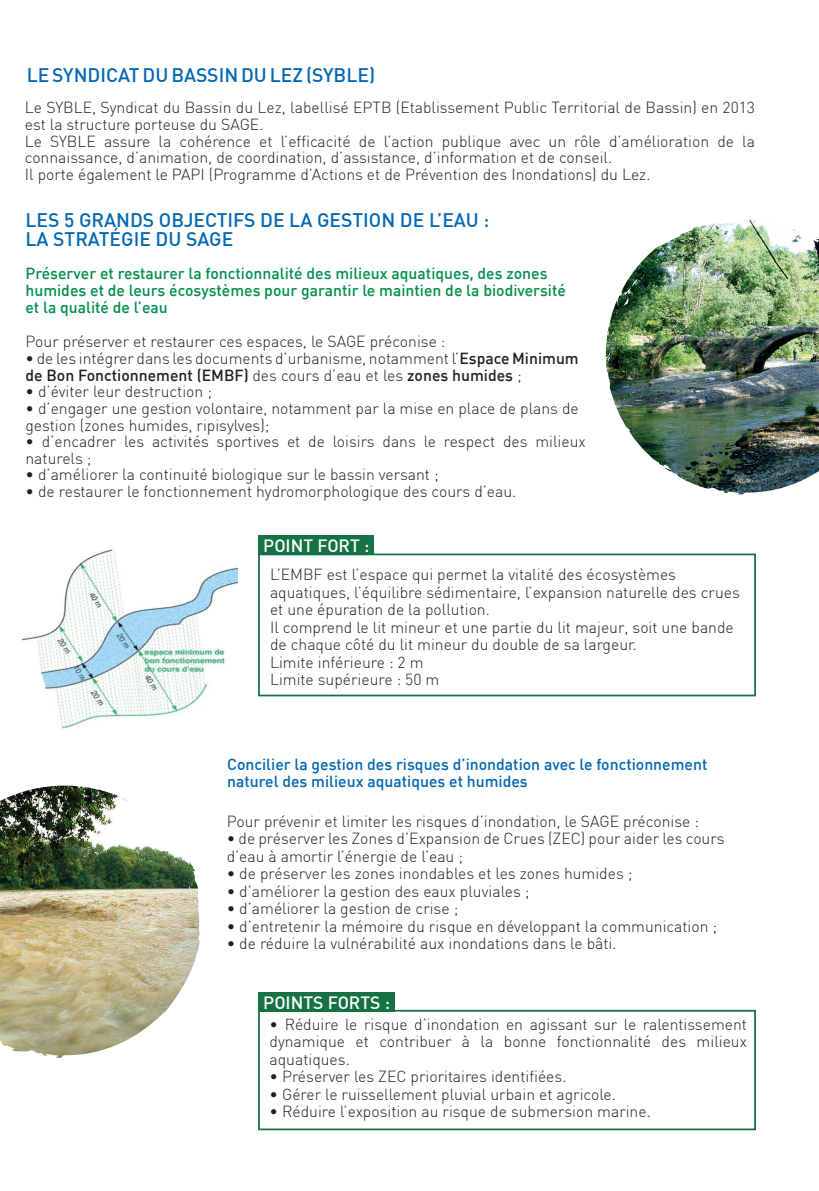
<style>
.page{position:relative;width:819px;height:1191px;background:#fff}
.page>*{position:absolute;margin:0;border:0;box-sizing:border-box;transform-origin:0 0}
.t1{font:500 19.25px/19.2px "DIN";color:#0166b3}
.t2{font:500 17.5px "DIN";color:#fff}
.t3{font:300 15.75px/17.5px "DIN";color:#231f20}
.t4{font:500 15.75px/16.6px "DIN";color:#008e4c}
.t5{font:500 15.75px/17.5px "DIN";color:#0166b3}
.s1{font-weight:500}
</style>
<div class="page">
<img style="left:0;top:785px;width:200px;height:273px">
<svg style="left:175px;top:1044px;width:5px;height:6px"></svg>
<svg style="left:183px;top:1015px;width:17px;height:22px"></svg>
<svg style="left:188px;top:886px;width:9px;height:18px"></svg>
<svg style="left:142px;top:827px;width:12px;height:6px"></svg>
<div style="left:258px;top:553px;width:498px;height:143px;border:2px solid #167242"></div>
<div style="left:258px;top:1009px;width:498px;height:121px;border:2px solid #167242"></div>
<img style="left:606px;top:219px;width:213px;height:276px">
<svg style="left:616px;top:273px;width:28px;height:34px"></svg>
<svg style="left:605px;top:331px;width:8px;height:31px"></svg>
<svg style="left:606px;top:368px;width:3px;height:22px"></svg>
<svg style="left:613px;top:430px;width:12px;height:23px"></svg>
<img style="left:21px;top:549px;width:216px;height:180px">
<div style="left:258px;top:535px;width:116px;height:20px;background:#167242"></div>
<div style="left:258px;top:992px;width:136px;height:19px;background:#167242"></div>
<p class="t1" style="left:27px;top:65px;width:350px">LE SYNDICAT DU BASSIN DU LEZ (SYBLE)</p>
<p class="t3" style="left:25px;top:99px;width:731px;line-height:16.6px">Le SYBLE, Syndicat du Bassin du Lez, labellisé EPTB (Etablissement Public Territorial de Bassin) en 2013 est la structure porteuse du SAGE.<br>Le SYBLE assure la cohérence et l’efficacité de l’action publique avec un rôle d’amélioration de la connaissance, d’animation, de coordination, d’assistance, d’information et de conseil.<br>Il porte également le PAPI (Programme d’Actions et de Prévention des Inondations) du Lez.</p>
<p class="t1" style="left:25px;top:209px;width:465px">LES 5 GRANDS OBJECTIFS DE LA GESTION DE L’EAU :<br>LA STRATÉGIE DU SAGE</p>
<p class="t4" style="left:25px;top:265px;width:542px">Préserver et restaurer la fonctionnalité des milieux aquatiques, des zones humides et de leurs écosystèmes pour garantir le maintien de la biodiversité et la qualité de l’eau</p>
<p class="t3" style="left:25px;top:333px;width:421px">Pour préserver et restaurer ces espaces, le SAGE préconise :</p>
<p class="t3" style="left:25px;top:350px;width:555px;line-height:16.6px">• de les intégrer dans les documents d’urbanisme, notamment l’<span class="s1">Espace Minimum de Bon Fonctionnement (EMBF)</span> des cours d’eau et les <span class="s1">zones humides</span> ;</p>
<p class="t3" style="left:25px;top:383px;width:188px">• d’éviter leur destruction ;</p>
<p class="t3" style="left:25px;top:400px;width:554px;line-height:16.6px">• d’engager une gestion volontaire, notamment par la mise en place de plans de gestion (zones humides, ripisylves);</p>
<p class="t3" style="left:25px;top:433px;width:562px;line-height:16.6px">• d’encadrer les activités sportives et de loisirs dans le respect des milieux naturels ;</p>
<p class="t3" style="left:25px;top:466px;width:414px">• d’améliorer la continuité biologique sur le bassin versant ;</p>
<p class="t3" style="left:25px;top:482px;width:492px">• de restaurer le fonctionnement hydromorphologique des cours d’eau.</p>
<p class="t2" style="left:263px;top:535px;width:108px">POINT FORT :</p>
<p class="t3" style="left:270px;top:565px;width:471px">L’EMBF est l’espace qui permet la vitalité des écosystèmes aquatiques, l’équilibre sédimentaire, l’expansion naturelle des crues et une épuration de la pollution.<br>Il comprend le lit mineur et une partie du lit majeur, soit une bande de chaque côté du lit mineur du double de sa largeur.<br>Limite inférieure : 2 m<br>Limite supérieure : 50 m</p>
<p class="t5" style="left:227px;top:754px;width:481px">Concilier la gestion des risques d’inondation avec le fonctionnement naturel des milieux aquatiques et humides</p>
<p class="t3" style="left:227px;top:812px;width:474px">Pour prévenir et limiter les risques d’inondation, le SAGE préconise :</p>
<p class="t3" style="left:227px;top:829px;width:499px">• de préserver les Zones d’Expansion de Crues (ZEC) pour aider les cours d’eau à amortir l’énergie de l’eau ;</p>
<p class="t3" style="left:227px;top:864px;width:407px">• de préserver les zones inondables et les zones humides ;</p>
<p class="t3" style="left:227px;top:882px;width:304px">• d’améliorer la gestion des eaux pluviales ;</p>
<p class="t3" style="left:227px;top:899px;width:233px">• d’améliorer la gestion de crise ;</p>
<p class="t3" style="left:227px;top:917px;width:492px">• d’entretenir la mémoire du risque en développant la communication ;</p>
<p class="t3" style="left:227px;top:934px;width:391px">• de réduire la vulnérabilité aux inondations dans le bâti.</p>
<p class="t2" style="left:263px;top:991px;width:128px">POINTS FORTS :</p>
<p class="t3" style="left:269px;top:1015px;width:479px;text-align:justify">• Réduire le risque d’inondation en agissant sur le ralentissement dynamique et contribuer à la bonne fonctionnalité des milieux aquatiques.</p>
<p class="t3" style="left:269px;top:1067px;width:298px">• Préserver les ZEC prioritaires identifiées.</p>
<p class="t3" style="left:269px;top:1085px;width:348px">• Gérer le ruissellement pluvial urbain et agricole.</p>
<p class="t3" style="left:269px;top:1102px;width:383px">• Réduire l’exposition au risque de submersion marine.</p>
</div>
